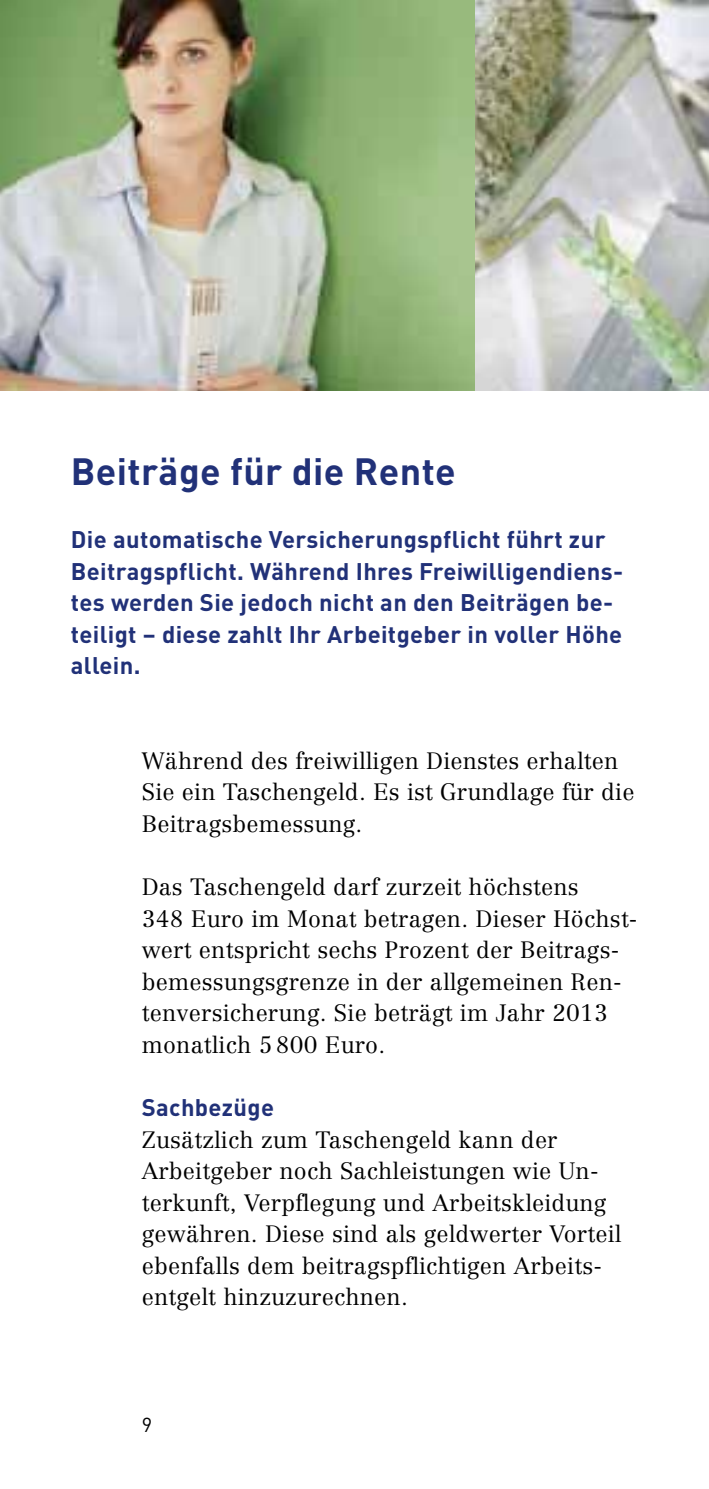
<style>
.page{position:relative;width:709px;height:1489px;background:#fff}
.page>*{position:absolute;margin:0;border:0;box-sizing:border-box;transform-origin:0 0}
.t1{font:700 37.5px "DIN";letter-spacing:.01em;color:#213178}
.t2{font:700 23.75px/31.5px "DIN";letter-spacing:.015em;color:#213178}
.t3{font:300 23.25px/31.5px "Centennial";letter-spacing:.01em;color:#000}
.t4{font:20px "DIN";color:#000}
</style>
<div class="page">
<img style="left:0;top:0;width:709px;height:390px">
<h2 class="t1" style="left:71px;top:447px;width:386px">Beiträge für die Rente</h2>
<p class="t2" style="left:71px;top:522px;width:553px">Die automatische Versicherungspflicht führt zur Beitragspflicht. Während Ihres Freiwilligendiens&shy;tes werden Sie jedoch nicht an den Bei trägen be&shy;teiligt – diese zahlt Ihr Arbeitgeber in voller Höhe allein.</p>
<p class="t3" style="left:142px;top:744px;width:494px">Während des freiwilligen Dienstes erhalten<br>Sie ein Taschengeld. Es ist Grundlage für die<br>Beitragsbemessung.</p>
<p class="t3" style="left:142px;top:871px;width:497px">Das Taschengeld darf zurzeit höchstens<br>348 Euro im Monat betragen. Dieser Höchst&shy;wert entspricht sechs Prozent der Beitrags&shy;bemessungsgrenze in der allgemeinen Ren&shy;tenversicherung. Sie beträgt im Jahr 2013 monatlich 5 800 Euro.</p>
<h3 class="t2" style="left:142px;top:1090px;width:134px">Sachbezüge</h3>
<p class="t3" style="left:142px;top:1123px;width:481px">Zusätzlich zum Taschengeld kann der Arbeitgeber noch Sachleistungen wie Un&shy;terkunft, Verpflegung und Arbeitskleidung gewähren. Diese sind als geldwerter Vorteil ebenfalls dem beitragspflichtigen Arbeits&shy;entgelt hinzuzurechnen.</p>
<p class="t4" style="left:142px;top:1411px;width:12px">9</p>
</div>
